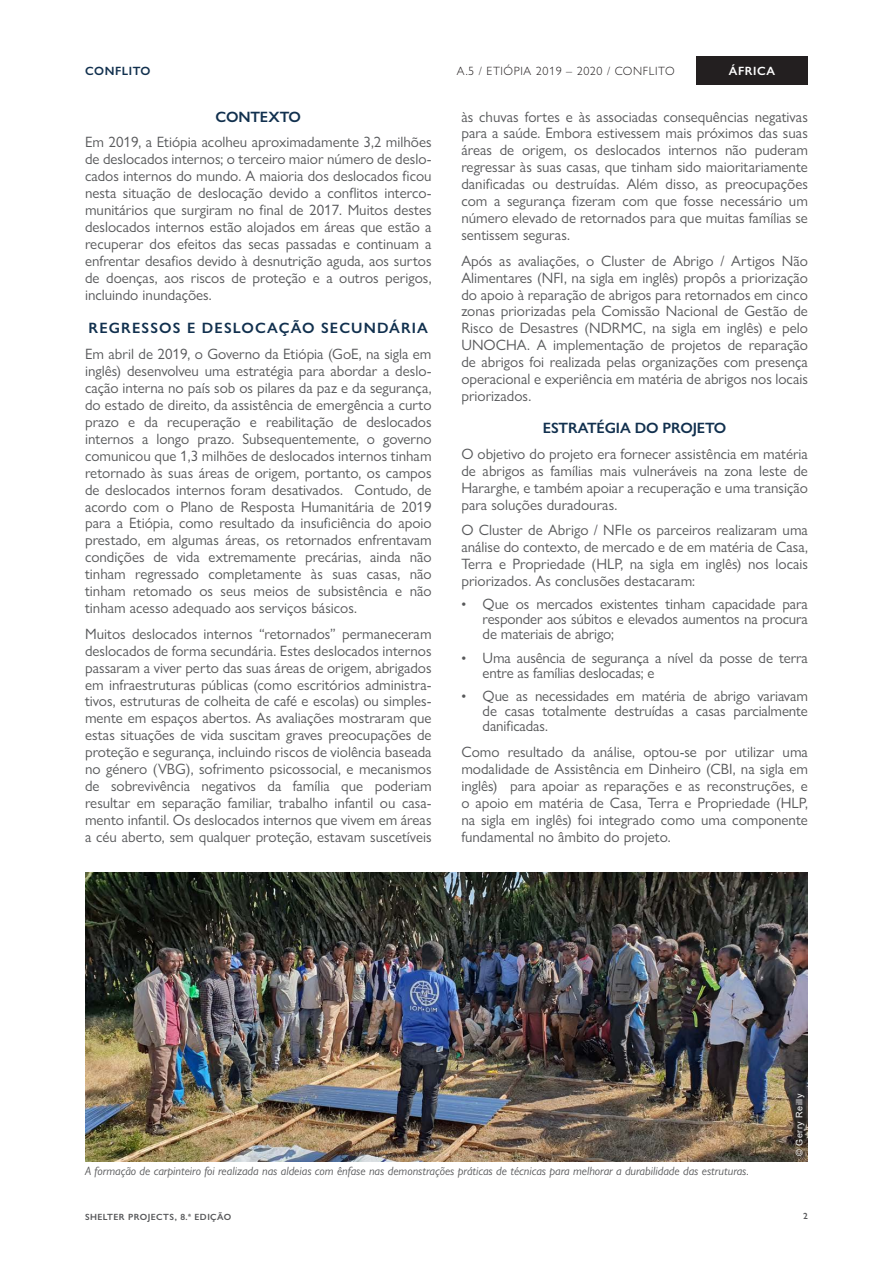
<style>
.page{position:relative;width:893px;height:1263px;background:#fff}
.page>*{position:absolute;margin:0;border:0;box-sizing:border-box;transform-origin:0 0}
.t1{font:15px/17px "Gill Sans Nova";color:#57585a;text-align:justify}
.HEADINGS_center{font:600 15px "Gill Sans Nova";letter-spacing:.075em;color:#11304e}
.HEADINGS_center-2{font:600 15px "Gill Sans Nova";letter-spacing:-.01em;color:#11304e}
.t2{font:italic 12px "Gill Sans Nova";color:#57585a}
.t3{font:300 12px "Gill Sans Nova";letter-spacing:.05em;color:#231f20}
.t4{font:600 12px "Gill Sans Nova";letter-spacing:.05em;color:#11304e}
.t5{font:600 12px "Gill Sans Nova";letter-spacing:.05em;color:#fff}
.t6{font:600 9px "Gill Sans Nova";letter-spacing:.05em;color:#57585a}
.Credits_photo{font:9px "Arial";letter-spacing:.05em;color:#fff}
.s1{font-family:"Arial";font-size:13.5px}
</style>
<div class="page">
<div style="left:696px;top:57px;width:112px;height:28px;background:#231f20"></div>
<img style="left:85px;top:872px;width:723px;height:289px">
<div style="left:792px;top:1090px;width:16px;height:69px;background:#231f20;opacity:.75"></div>
<p class="t4" style="left:85px;top:63px;width:67px">CONFLITO</p>
<p class="t3" style="left:457px;top:63px;width:219px">A.5 / ETIÓPIA 2019 – 2020 / CONFLITO</p>
<p class="t5" style="left:729px;top:64px;width:48px">ÁFRICA</p>
<p class="HEADINGS_center-2" style="left:216px;top:107px;width:87px">CONTEXTO</p>
<p class="t1" style="left:85px;top:133px;width:348px">Em 2019, a Etiópia acolheu aproximadamente 3,2 milhões de deslocados internos; o terceiro maior número de deslo&shy;cados internos do mundo. A maioria dos deslocados ficou nesta situação de deslocação devido a conflitos interco&shy;munitários que surgiram no final de 2017. Muitos destes deslocados internos estão alojados em áreas que estão a recuperar dos efeitos das secas passadas e continuam a enfrentar desafios devido à desnutrição aguda, aos surtos de doenças, aos riscos de proteção e a outros perigos, incluindo inundações.</p>
<p class="HEADINGS_center" style="left:89px;top:319px;width:341px">REGRESSOS E DESLOCAÇÃO SECUNDÁRIA</p>
<p class="t1" style="left:85px;top:345px;width:348px">Em abril de 2019, o Governo da Etiópia (GoE, na sigla em inglês) desenvolveu uma estratégia para abordar a deslo&shy;cação interna no país sob os pilares da paz e da segurança, do estado de direito, da assistência de emergência a curto prazo e da recuperação e reabilitação de deslocados internos a longo prazo. Subsequentemente, o governo comunicou que 1,3 milhões de deslocados internos tinham retornado às suas áreas de origem, portanto, os campos de deslocados internos foram desativados. Contudo, de acordo com o Plano de Resposta Humanitária de 2019 para a Etiópia, como resultado da insuficiência do apoio prestado, em algumas áreas, os retornados enfrentavam condições de vida extremamente precárias, ainda não tinham regressado completamente às suas casas, não tinham retomado os seus meios de subsistência e não tinham acesso adequado aos serviços básicos.</p>
<p class="t1" style="left:85px;top:625px;width:348px">Muitos deslocados internos “retornados” permaneceram deslocados de forma secundária. Estes deslocados internos passaram a viver perto das suas áreas de origem, abrigados em infraestruturas públicas (como escritórios administra&shy;tivos, estruturas de colheita de café e escolas) ou simples&shy;mente em espaços abertos. As avaliações mostraram que estas situações de vida suscitam graves preocupações de proteção e segurança, incluindo riscos de violência baseada no género (VBG), sofrimento psicossocial, e mecanismos de sobrevivência negativos da família que poderiam resultar em separação familiar, trabalho infantil ou casa&shy;mento infantil. Os deslocados internos que vivem em áreas a céu aberto, sem qualquer proteção, estavam suscetíveis</p>
<p class="t1" style="left:461px;top:108px;width:348px">às chuvas fortes e às associadas consequências negativas para a saúde. Embora estivessem mais próximos das suas áreas de origem, os deslocados internos não puderam regressar às suas casas, que tinham sido maioritariamente danificadas ou destruídas. Além disso, as preocupações com a segurança fizeram com que fosse necessário um número elevado de retornados para que muitas famílias se sentissem seguras.</p>
<p class="t1" style="left:461px;top:252px;width:348px">Após as avaliações, o Cluster de Abrigo / Artigos Não Alimentares (NFI, na sigla em inglês) propôs a priorização do apoio à reparação de abrigos para retornados em cinco zonas priorizadas pela Comissão Nacional de Gestão de Risco de Desastres (NDRMC, na sigla em inglês) e pelo UNOCHA. A implementação de projetos de reparação de abrigos foi realizada pelas organizações com presença operacional e experiência em matéria de abrigos nos locais priorizados.</p>
<p class="HEADINGS_center-2" style="left:543px;top:419px;width:185px">ESTRATÉGIA DO PROJETO</p>
<p class="t1" style="left:461px;top:445px;width:348px">O objetivo do projeto era fornecer assistência em matéria de abrigos as famílias mais vulneráveis na zona leste de Hararghe, e também apoiar a recuperação e uma transição para soluções duradouras.</p>
<p class="t1" style="left:461px;top:521px;width:348px">O Cluster de Abrigo / NFIe os parceiros realizaram uma análise do contexto, de mercado e de em matéria de Casa, Terra e Propriedade (HLP, na sigla em inglês) nos locais priorizados. As conclusões destacaram:</p>
<p class="t1" style="left:483px;top:597px;width:327px;line-height:15px;text-indent:-21px"><span class="s1">•</span> Que os mercados existentes tinham capacidade para responder aos súbitos e elevados aumentos na procura de materiais de abrigo;</p>
<p class="t1" style="left:483px;top:650px;width:327px;line-height:15px;text-indent:-21px"><span class="s1">•</span> Uma ausência de segurança a nível da posse de terra entre as famílias deslocadas; e</p>
<p class="t1" style="left:483px;top:689px;width:327px;line-height:15px;text-indent:-21px"><span class="s1">•</span> Que as necessidades em matéria de abrigo variavam de casas totalmente destruídas a casas parcialmente danificadas.</p>
<p class="t1" style="left:461px;top:743px;width:348px">Como resultado da análise, optou-se por utilizar uma modalidade de Assistência em Dinheiro (CBI, na sigla em inglês) para apoiar as reparações e as reconstruções, e o apoio em matéria de Casa, Terra e Propriedade (HLP, na sigla em inglês) foi integrado como uma componente fundamental no âmbito do projeto.</p>
<p class="t2" style="left:85px;top:1164px;width:665px">A formação de carpinteiro foi realizada nas aldeias com ênfase nas demonstrações práticas de técnicas para melhorar a durabilidade das estruturas.</p>
<p class="Credits_photo" style="left:793px;top:1155px;width:63px;rotate:-90deg">© Gerry Reilly</p>
<p class="t6" style="left:85px;top:1211px;width:148px">SHELTER PROJECTS, 8.ª EDIÇÃO</p>
<p class="t6" style="left:803px;top:1211px;width:6px">2</p>
</div>
